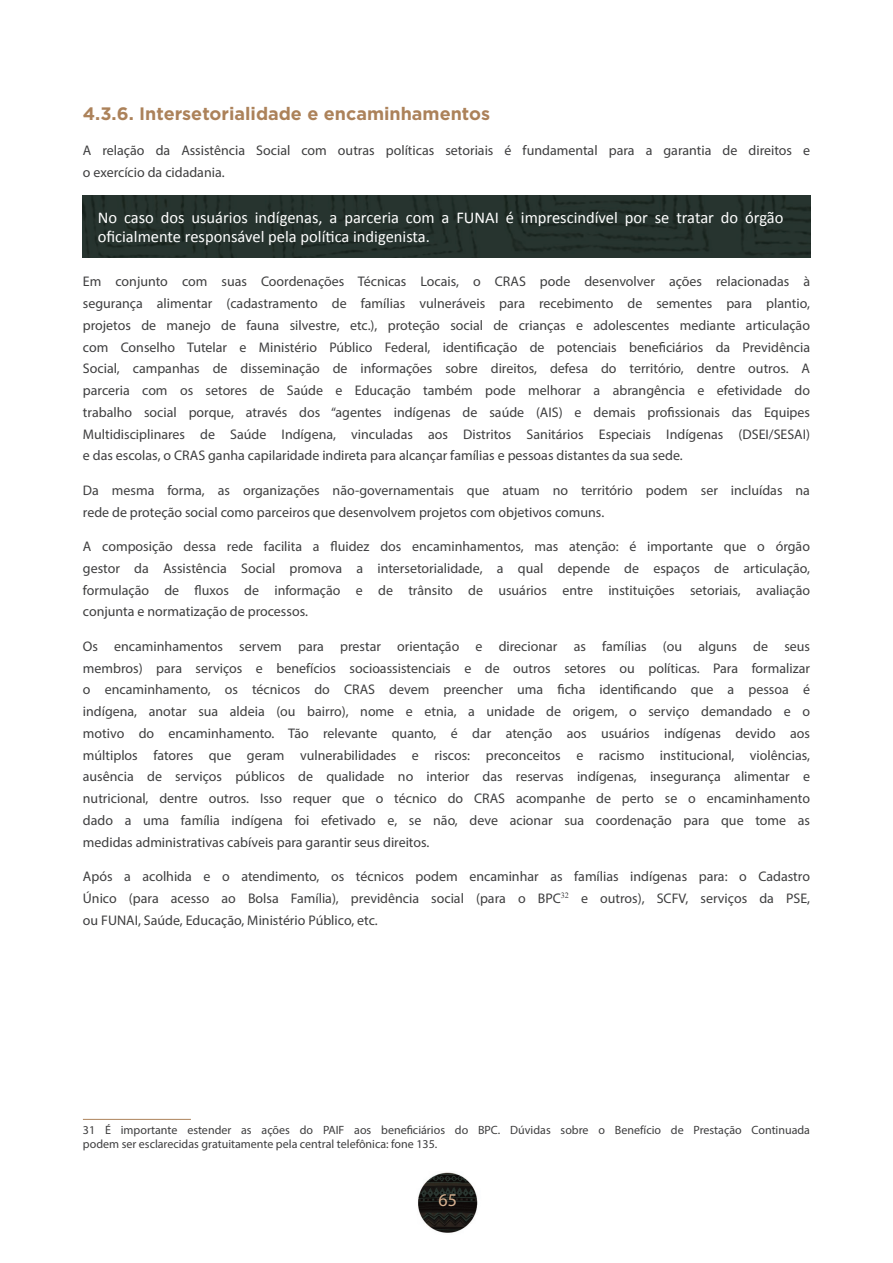
<style>
.page{position:relative;width:893px;height:1263px;background:#fff}
.page>*{position:absolute;margin:0;border:0;box-sizing:border-box;transform-origin:0 0}
.t1{font:700 18px "Gotham";color:#ac825a}
.t2{font:18px "Myriad Pro";color:#d8b291}
.t3{font:16.5px/19.8px "Calibri";color:#fff}
.t4{font:13.95px/21.8px "Myriad Pro";color:#3e3e3f;text-align:justify}
.t5{font:12px/14.4px "Myriad Pro";color:#3e3e3f}
</style>
<div class="page">
<img style="left:418px;top:1172px;width:60px;height:61px">
<img style="left:83px;top:195px;width:727px;height:63px">
<hr style="left:83px;top:1119px;width:108px;height:1px;background:#ac825a">
<p class="t1" style="left:83px;top:103px;width:409px">4.3.6. Intersetorialidade e encaminhamentos</p>
<p class="t4" style="left:83px;top:139px;width:729px">A relação da Assistência Social com outras políticas setoriais é fundamental para a garantia de direitos e o exercício da cidadania.</p>
<p class="t3" style="left:98px;top:207px;width:687px">No caso dos usuários indígenas, a parceria com a FUNAI é imprescindível por se tratar do órgão oficialmente responsável pela política indigenista.</p>
<p class="t4" style="left:83px;top:271px;width:729px">Em conjunto com suas Coordenações Técnicas Locais, o CRAS pode desenvolver ações relacionadas à segurança alimentar (cadastramento de famílias vulneráveis para recebimento de sementes para plantio, projetos de manejo de fauna silvestre, etc.), proteção social de crianças e adolescentes mediante articulação com Conselho Tutelar e Ministério Público Federal, identificação de potenciais beneficiários da Previdência Social, campanhas de disseminação de informações sobre direitos, defesa do território, dentre outros. A parceria com os setores de Saúde e Educação também pode melhorar a abrangência e efetividade do trabalho social porque, através dos “agentes indígenas de saúde (AIS) e demais profissionais das Equipes Multidisciplinares de Saúde Indígena, vinculadas aos Distritos Sanitários Especiais Indígenas (DSEI/SESAI) e das escolas, o CRAS ganha capilaridade indireta para alcançar famílias e pessoas distantes da sua sede.</p>
<p class="t4" style="left:83px;top:479px;width:729px">Da mesma forma, as organizações não-governamentais que atuam no território podem ser incluídas na rede de proteção social como parceiros que desenvolvem projetos com objetivos comuns.</p>
<p class="t4" style="left:83px;top:535px;width:729px">A composição dessa rede facilita a fluidez dos encaminhamentos, mas atenção: é importante que o órgão gestor da Assistência Social promova a intersetorialidade, a qual depende de espaços de articulação, formulação de fluxos de informação e de trânsito de usuários entre instituições setoriais, avaliação conjunta e normatização de processos.</p>
<p class="t4" style="left:83px;top:635px;width:729px">Os encaminhamentos servem para prestar orientação e direcionar as famílias (ou alguns de seus membros) para serviços e benefícios socioassistenciais e de outros setores ou políticas. Para formalizar o encaminhamento, os técnicos do CRAS devem preencher uma ficha identificando que a pessoa é indígena, anotar sua aldeia (ou bairro), nome e etnia, a unidade de origem, o serviço demandado e o motivo do encaminhamento. Tão relevante quanto, é dar atenção aos usuários indígenas devido aos múltiplos fatores que geram vulnerabilidades e riscos: preconceitos e racismo institucional, violências, ausência de serviços públicos de qualidade no interior das reservas indígenas, insegurança alimentar e nutricional, dentre outros. Isso requer que o técnico do CRAS acompanhe de perto se o encaminhamento dado a uma família indígena foi efetivado e, se não, deve acionar sua coordenação para que tome as medidas administrativas cabíveis para garantir seus direitos.</p>
<p class="t4" style="left:83px;top:865px;width:729px">Após a acolhida e o atendimento, os técnicos podem encaminhar as famílias indígenas para: o Cadastro Único (para acesso ao Bolsa Família), previdência social (para o BPC<sup>32</sup> e outros), SCFV, serviços da PSE, ou FUNAI, Saúde, Educação, Ministério Público, etc.</p>
<p class="t5" style="left:83px;top:1122px;width:729px">31 É importante estender as ações do PAIF aos beneficiários do BPC. Dúvidas sobre o Benefício de Prestação Continuada podem ser esclarecidas gratuitamente pela central telefônica: fone 135.</p>
<p class="t2" style="left:438px;top:1188px;width:20px">65</p>
</div>
